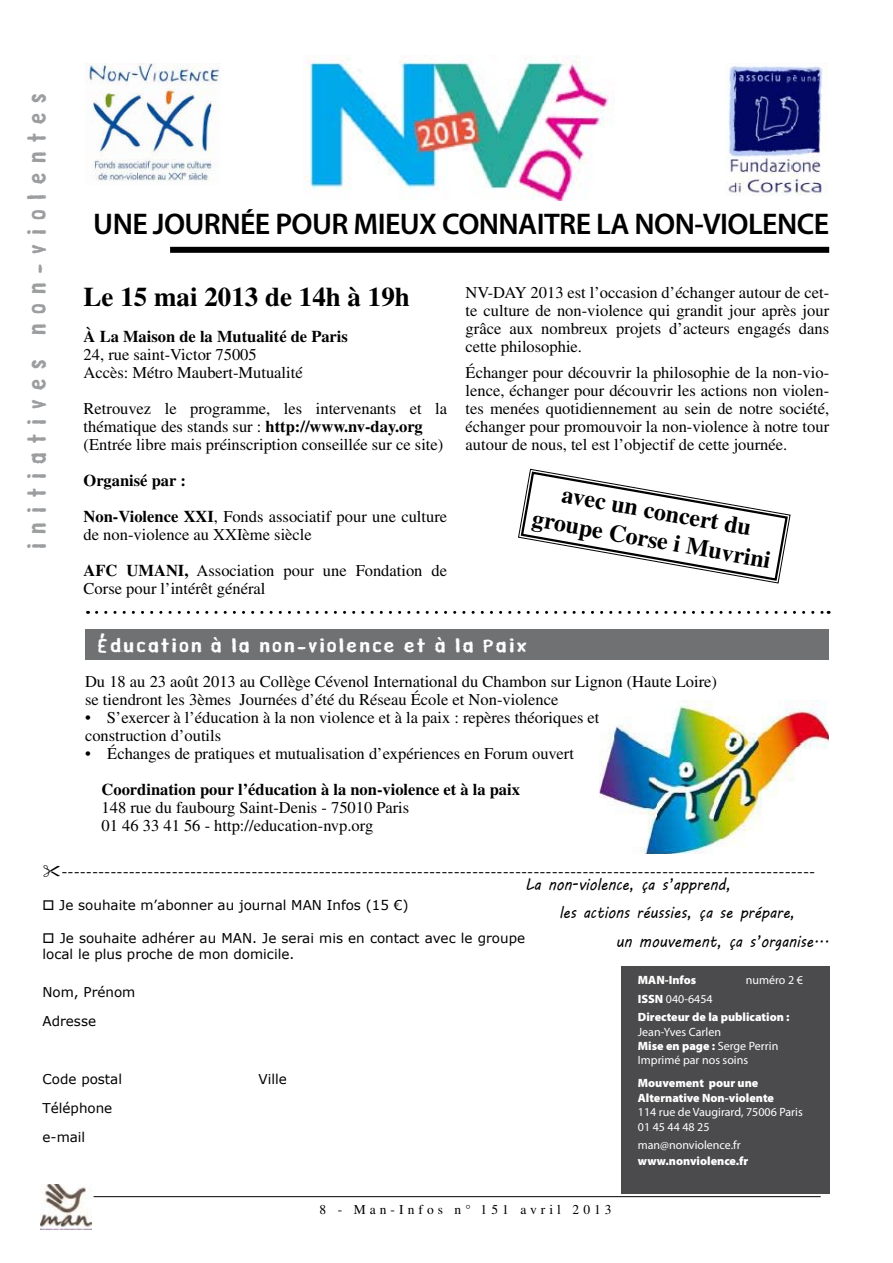
<style>
.page{position:relative;width:893px;height:1263px;background:#fff}
.page>*{position:absolute;margin:0;border:0;box-sizing:border-box;transform-origin:0 0}
.t1{font:600 30px "Myriad Pro";letter-spacing:-.02em;color:#000}
.t2{font:700 27px "Times";color:#000}
.t3{font:700 24px/28.8px "Times";color:#000;text-align:center}
.t4{font:24px "Russisch Brot LT Eat Text";letter-spacing:.4em;color:#9c9d9f}
.t5{font:18px "Russisch Brot LT Eat Text";letter-spacing:.1em;color:#fff;scale:1.25 1}
.t6{font:16.5px/18px "Times";color:#000}
.t7{font:16.5px "MV Boli";color:#000;scale:.88 1}
.t8{font:700 16.5px "Times";color:#000}
.t9{font:13.5px/29px "Verdana";color:#000}
.t10{font:13.5px "Times";letter-spacing:.3em;color:#000}
.t11{font:12px/14.4px "Myriad Pro";color:#fff}
.t12{font:900 12px/18.6px "Myriad Pro";color:#fff}
.s1{font-weight:700}
.s2{font-weight:400}
.s3{font-weight:900}
</style>
<div class="page">
<hr style="left:94px;top:1196px;width:727px;height:1px;background:#000">
<img style="left:41px;top:1184px;width:50px;height:46px">
<div style="left:621px;top:966px;width:208px;height:227px;background:#4b4b4d"></div>
<div style="left:170px;top:247px;width:659px;height:6px;background:#000"></div>
<img style="left:304px;top:55px;width:310px;height:146px">
<img style="left:726px;top:66px;width:100px;height:129px">
<img style="left:85px;top:64px;width:135px;height:118px">
<img style="left:599px;top:700px;width:229px;height:153px">
<svg style="left:518px;top:468px;width:273px;height:116px"></svg>
<div style="left:85px;top:629px;width:743px;height:31px;background:#707173"></div>
<svg style="left:97px;top:611px;width:732px;height:3px"></svg>
<h3 class="t4" style="left:21px;top:549px;width:457px;rotate:-90deg">initiatives non-violentes</h3>
<h1 class="t1" style="left:93px;top:205px;width:737px">UNE JOURNÉE POUR MIEUX CONNAITRE LA NON-VIOLENCE</h1>
<h2 class="t2" style="left:84px;top:281px;width:328px">Le 15 mai 2013 de 14h à 19h</h2>
<p class="t8" style="left:84px;top:327px;width:266px">À La Maison de la Mutualité de Paris</p>
<p class="t6" style="left:84px;top:345px;width:221px">24, rue saint-Victor 75005<br>Accès: Métro Maubert-Mutualité</p>
<p class="t6" style="left:84px;top:399px;width:365px">Retrouvez le programme, les intervenants et la thématique des stands sur : <span class="s1">http://www.nv-day.org </span>(Entrée libre mais préinscription conseillée sur ce site)</p>
<p class="t6" style="left:84px;top:462px;width:365px;line-height:36px"><span class="s1">Organisé par :<br>Non-Violence XXI</span>, Fonds associatif pour une culture</p>
<p class="t6" style="left:84px;top:516px;width:365px;line-height:36px">de non-violence au XXIème siècle<br><span class="s1">AFC UMANI,</span> Association pour une Fondation de</p>
<p class="t6" style="left:84px;top:579px;width:183px">Corse pour l’intérêt général</p>
<p class="t6" style="left:466px;top:283px;width:365px;text-align:justify">NV-DAY 2013 est l’occasion d’échanger autour de cet&shy;te culture de non-violence qui grandit jour après jour grâce aux nombreux projets d’acteurs engagés dans cette philosophie.</p>
<p class="t6" style="left:466px;top:364px;width:365px;text-align:justify">Échanger pour découvrir la philosophie de la non-vio&shy;lence, échanger pour découvrir les actions non violen&shy;tes menées quotidiennement au sein de notre société, échanger pour promouvoir la non-violence à notre tour autour de nous, tel est l’objectif de cette journée.</p>
<h3 class="t3" style="left:540px;top:475px;width:243px;rotate:10deg">avec un concert du groupe Corse i Muvrini</h3>
<p class="t5" style="left:98px;top:633px;width:344px">Éducation à la non-violence et à la Paix</p>
<p class="t6" style="left:85px;top:672px;width:633px">Du 18 au 23 août 2013 au Collège Cévenol International du Chambon sur Lignon (Haute Loire) se tiendront les 3èmes Journées d’été du Réseau École et Non-violence</p>
<p class="t6" style="left:85px;top:708px;width:516px">• S’exercer à l’éducation à la non violence et à la paix : repères théoriques et construction d’outils</p>
<p class="t6" style="left:85px;top:744px;width:490px">• Échanges de pratiques et mutualisation d’expériences en Forum ouvert</p>
<p class="t8" style="left:102px;top:780px;width:420px">Coordination pour l’éducation à la non-violence et à la paix</p>
<p class="t6" style="left:102px;top:798px;width:309px">148 rue du faubourg Saint-Denis - 75010 Paris<br>01 46 33 41 56 - http://education-nvp.org</p>
<p class="t9" style="left:61px;top:857px;width:755px">---------------------------------------------------------------------------------------------------------------------------</p>
<p class="t9" style="left:43px;top:890px;width:367px">□ Je souhaite m’abonner au journal MAN Infos (15 €)</p>
<p class="t9" style="left:43px;top:930px;width:484px;line-height:16.2px">□ Je souhaite adhérer au MAN. Je serai mis en contact avec le groupe local le plus proche de mon domicile.</p>
<p class="t9" style="left:43px;top:977px;width:94px">Nom, Prénom<br>Adresse</p>
<p class="t7" style="left:525px;top:873px;width:235px">La non-violence, ça s’apprend,</p>
<p class="t7" style="left:559px;top:901px;width:270px">les actions réussies, ça se prépare,</p>
<p class="t7" style="left:616px;top:929px;width:244px">un mouvement, ça s’organise...</p>
<p class="t12" style="left:638px;top:971px;width:60px">MAN-Infos</p>
<p class="t11" style="left:746px;top:972px;width:59px">numéro 2 €</p>
<p class="t12" style="left:638px;top:989px;width:153px">ISSN <span class="s2">040-6454<br></span>Directeur de la publication :</p>
<p class="t11" style="left:638px;top:1024px;width:142px">Jean-Yves Carlen<br><span class="s3">Mise en page :</span> Serge Perrin<br>Imprimé par nos soins</p>
<p class="t12" style="left:638px;top:1076px;width:138px;line-height:14.4px">Mouvement pour une<br>Alternative Non-violente</p>
<p class="t11" style="left:638px;top:1105px;width:166px">114 rue de Vaugirard, 75006 Paris<br>01 45 44 48 25</p>
<p class="t11" style="left:638px;top:1138px;width:104px">man@nonviolence.fr</p>
<p class="t12" style="left:638px;top:1152px;width:112px">www.nonviolence.fr</p>
<p class="t9" style="left:43px;top:1064px;width:81px">Code postal</p>
<p class="t9" style="left:259px;top:1064px;width:30px">Ville</p>
<p class="t9" style="left:43px;top:1093px;width:71px">Téléphone e-mail</p>
<p class="t10" style="left:319px;top:1202px;width:294px">8 - Man-Infos n° 151 avril 2013</p>
</div>
